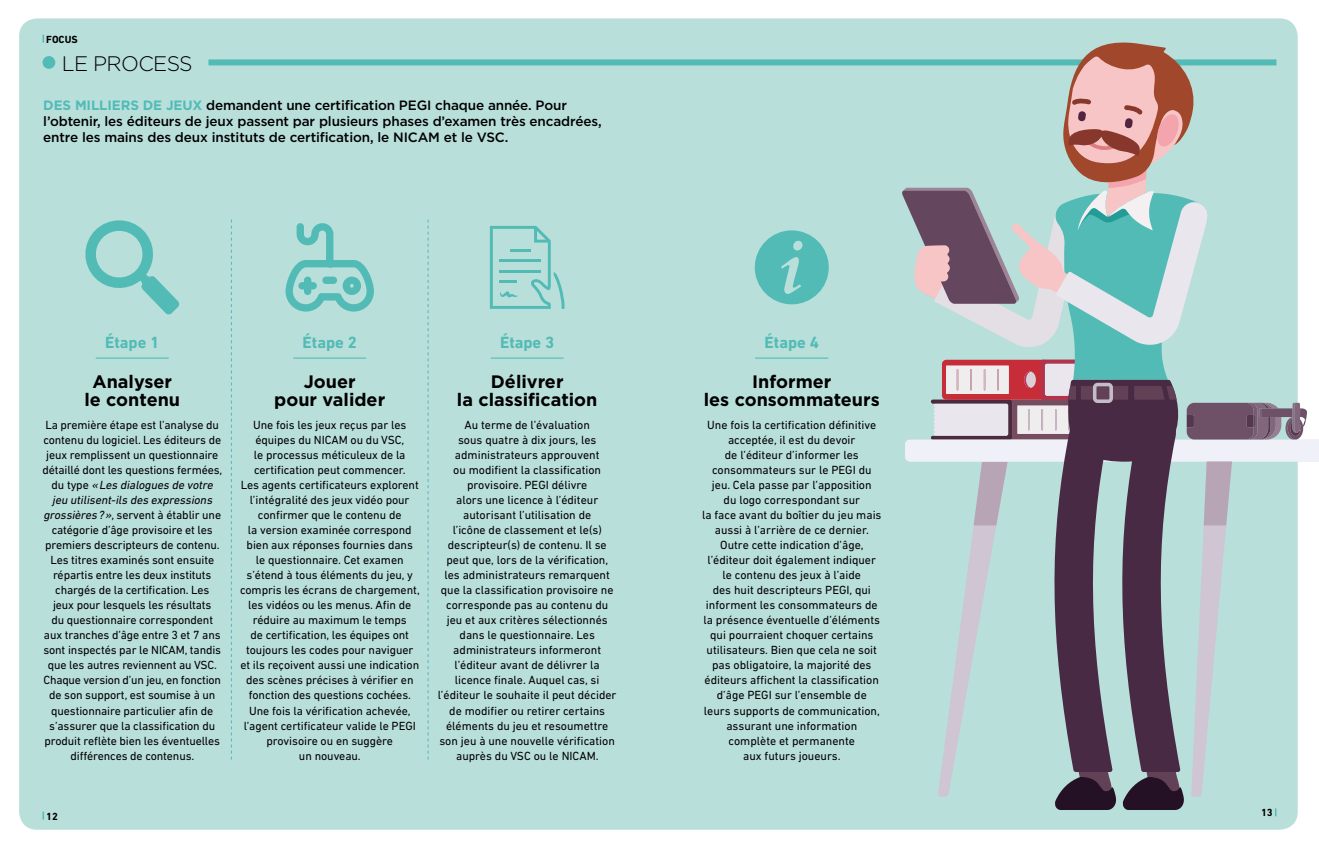
<style>
.page{position:relative;width:1319px;height:851px;background:#fff}
.page>*{position:absolute;margin:0;border:0;box-sizing:border-box;transform-origin:0 0}
.t1{font:300 21px "Gotham";letter-spacing:-.03em;color:#000}
.t2{font:700 18px/18px "Gotham";color:#000;text-align:center}
.t3{font:700 16.5px "DIN Next LT Pro";color:#52bbb5}
.t4{font:500 13.5px/16.2px "Gotham";letter-spacing:-.01em;color:#000}
.t5{font:12px/15px "DIN Next LT Pro";letter-spacing:-.005em;color:#000;text-align:center}
.t6{font:700 10.5px "DIN Next LT Pro";color:#000}
.s1{font-weight:700;color:#52bbb5}
.s2{font-style:italic}
</style>
<div class="page">
<div style="left:19px;top:18px;width:1278px;height:811px;background:#b9dfdb;border-radius:18px"></div>
<div style="left:43px;top:56px;width:12px;height:13px;background:#52bbb5;border-radius:50%"></div>
<svg style="left:285px;top:223px;width:89px;height:88px"></svg>
<div style="left:322px;top:276px;width:15px;height:8px;background:#52bbb5;border-radius:4px"></div>
<svg style="left:231px;top:219px;width:1px;height:540px"></svg>
<svg style="left:427px;top:219px;width:1px;height:540px"></svg>
<svg style="left:85px;top:220px;width:94px;height:95px"></svg>
<hr style="left:96px;top:357px;width:73px;height:1px;background:#52bbb5">
<hr style="left:490px;top:357px;width:73px;height:1px;background:#52bbb5">
<hr style="left:293px;top:357px;width:73px;height:1px;background:#52bbb5">
<hr style="left:755px;top:357px;width:73px;height:1px;background:#52bbb5">
<div style="left:208px;top:59px;width:1068px;height:6px;background:#52bbb5"></div>
<svg style="left:901px;top:42px;width:417px;height:774px"></svg>
<svg style="left:754px;top:230px;width:74px;height:74px"></svg>
<svg style="left:490px;top:226px;width:74px;height:83px"></svg>
<p class="t6" style="left:46px;top:33px;width:33px">FOCUS</p>
<h1 class="t1" style="left:62px;top:50px;width:132px">LE PROCESS</h1>
<p class="t4" style="left:43px;top:97px;width:560px"><span class="s1">DES MILLIERS DE JEUX</span> demandent une certification PEGI chaque année. Pour l’obtenir, les éditeurs de jeux passent par plusieurs phases d’examen très encadrées, entre les mains des deux instituts de certification, le NICAM et le VSC.</p>
<h3 class="t3" style="left:105px;top:332px;width:56px">Étape 1</h3>
<h3 class="t3" style="left:302px;top:332px;width:56px">Étape 2</h3>
<h3 class="t3" style="left:500px;top:332px;width:56px">Étape 3</h3>
<h3 class="t3" style="left:764px;top:332px;width:56px">Étape 4</h3>
<h2 class="t2" style="left:84px;top:373px;width:97px">Analyser le contenu</h2>
<h2 class="t2" style="left:274px;top:373px;width:112px">Jouer<br>pour valider</h2>
<h2 class="t2" style="left:457px;top:373px;width:142px">Délivrer<br>la classification</h2>
<h2 class="t2" style="left:703px;top:373px;width:177px">Informer<br>les consommateurs</h2>
<p class="t5" style="left:43px;top:417px;width:181px">La première étape est l’analyse du contenu du logiciel. Les éditeurs de jeux remplissent un questionnaire détaillé dont les questions fermées, d u t y p e <span class="s2">«Les dialogues de votre jeu utilisent-ils des expressions grossières?»</span>, servent à établir une catégorie d’âge provisoire et les premiers descripteurs de contenu.<br>Les titres examinés sont ensuite répartis entre les deux instituts chargés de la certification. Les<br>jeux pour lesquels les résultats<br>du questionnaire correspondent aux tranches d’âge entre 3 et 7 ans sont inspectés par le NICAM, tandis que les autres reviennent au VSC.<br>Chaque version d’un jeu, en fonction de son support, est soumise à un questionnaire particulier afin de s’assurer que la classification du produit reflète bien les éventuelles différences de contenus.</p>
<p class="t5" style="left:438px;top:417px;width:180px">Au terme de l’évaluation<br>sous quatre à dix jours, les administrateurs approuvent<br>ou modifient la classification provisoire. PEGI délivre<br>alors une licence à l’éditeur autorisant l’utilisation de<br>l’icône de classement et le(s) descripteur(s) de contenu. Il se peut que, lors de la vérification, les administrateurs remarquent que la classification provisoire ne corresponde pas au contenu du jeu et aux critères sélectionnés dans le questionnaire. Les administrateurs informeront l’éditeur avant de délivrer la licence finale. Auquel cas, si l’éditeur le souhaite il peut décider de modifier ou retirer certains éléments du jeu et resoumettre son jeu à une nouvelle vérification auprès du VSC ou le NICAM.</p>
<p class="t5" style="left:240px;top:417px;width:181px">Une fois les jeux reçus par les équipes du NICAM ou du VSC,<br>le processus méticuleux de la certification peut commencer.<br>Les agents certificateurs explorent l’intégralité des jeux vidéo pour confirmer que le contenu de<br>la version examinée correspond bien aux réponses fournies dans<br>le questionnaire. Cet examen s’étend à tous éléments du jeu, y compris les écrans de chargement, les vidéos ou les menus. Afin de réduire au maximum le temps<br>de certification, les équipes ont toujours les codes pour naviguer et ils reçoivent aussi une indication des scènes précises à vérifier en fonction des questions cochées.<br>Une fois la vérification achevée, l’agent certificateur valide le PEGI provisoire ou en suggère<br>un nouveau.</p>
<p class="t5" style="left:702px;top:417px;width:181px">Une fois la certification définitive acceptée, il est du devoir<br>de l’éditeur d’informer les consommateurs sur le PEGI du jeu. Cela passe par l’apposition<br>du logo correspondant sur<br>la face avant du boîtier du jeu mais aussi à l’arrière de ce dernier.<br>Outre cette indication d’âge, l’éditeur doit également indiquer le contenu des jeux à l’aide<br>des huit descripteurs PEGI, qui informent les consommateurs de la présence éventuelle d’éléments qui pourraient choquer certains utilisateurs. Bien que cela ne soit pas obligatoire, la majorité des éditeurs affichent la classification d’âge PEGI sur l’ensemble de leurs supports de communication, assurant une information complète et permanente<br>aux futurs joueurs.</p>
<p class="t6" style="left:46px;top:809px;width:13px">12</p>
<p class="t6" style="left:1260px;top:806px;width:13px">13</p>
</div>
